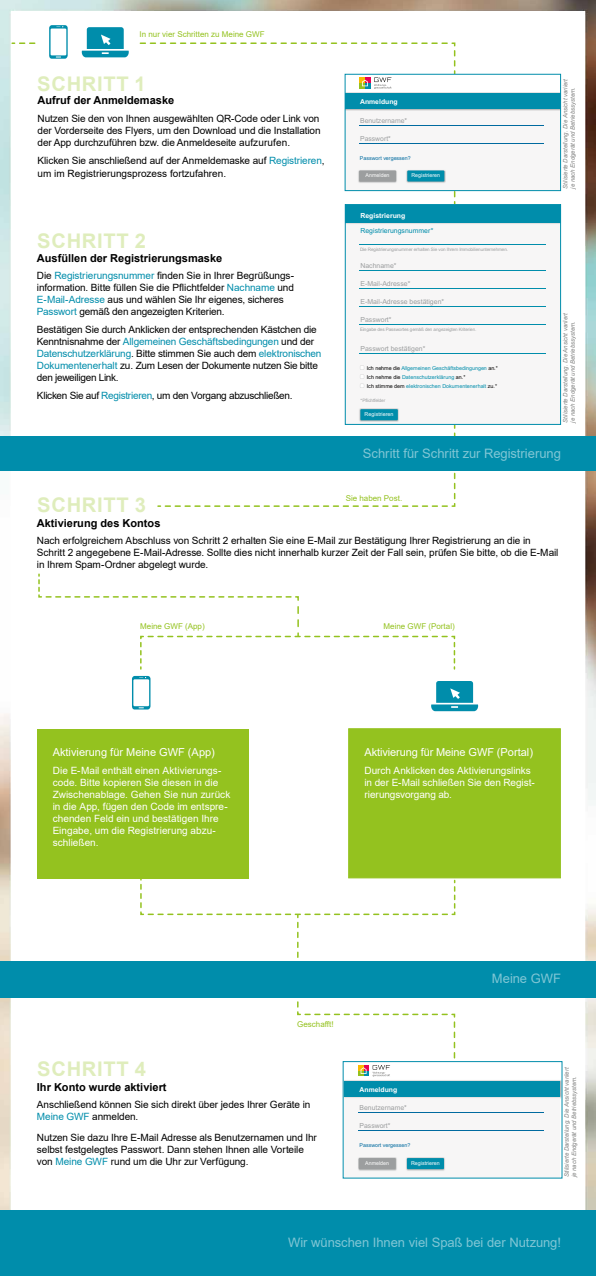
<style>
.page{position:relative;width:596px;height:1276px;background:#fff}
.page>*{position:absolute;margin:0;border:0;box-sizing:border-box;transform-origin:0 0}
.t1{font:700 20.1px "Arial";letter-spacing:.035em;color:#dfedbc}
.t2{font:13px "Arial";letter-spacing:-.005em;color:#80c6d5}
.t3{font:700 11px "Arial";color:#000}
.t4{font:11px "Arial";color:#fff}
.t5{font:10px/12px "Arial";letter-spacing:-.01em;color:#000}
.t6{font:10px/12px "Arial";color:#fff}
.t7{font:8px "Arial";color:#94c21f}
.t8{font:6.9px "Arial";color:#9c9e9f}
.t9{font:700 6.9px "Arial";color:#fff}
.t10{font:6.9px "Arial";color:#008dab}
.t11{font:6.8px "Arial";color:#9c9e9f}
.t12{font:700 6.8px "Arial";color:#fff}
.t13{font:italic 6px/7.2px "Arial";color:#868786}
.t14{font:5.4px/9.1px "Arial";color:#008dab}
.t15{font:5.4px "Arial";color:#fff}
.t16{font:5.3px "Arial";color:#fff}
.t17{font:5.3px "Arial";color:#006a9f}
.t18{font:4.6px "Arial";letter-spacing:-.02em;color:#9c9e9f}
.s1{color:#008dab}
.s2{color:#000}
</style>
<div class="page">
<img style="left:0;top:0;width:595px;height:1210px">
<div style="left:11px;top:11px;width:573px;height:1253px;background:#fff"></div>
<svg style="left:297px;top:916px;width:158px;height:106px"></svg>
<svg style="left:453px;top:1022px;width:2px;height:37px"></svg>
<div style="left:37px;top:729px;width:211px;height:149px;background:#94c21f"></div>
<div style="left:345px;top:219px;width:215px;height:205px;background:#f7f6f6"></div>
<img style="left:455px;top:222px;width:103px;height:2px">
<div style="left:345px;top:205px;width:215px;height:17px;background:#008dab"></div>
<hr style="left:359px;top:245px;width:186px;height:1px;background:#008dab">
<hr style="left:359px;top:270px;width:186px;height:1px;background:#008dab">
<hr style="left:359px;top:288px;width:186px;height:1px;background:#008dab">
<hr style="left:359px;top:306px;width:186px;height:1px;background:#008dab">
<hr style="left:359px;top:324px;width:186px;height:1px;background:#008dab">
<hr style="left:359px;top:353px;width:186px;height:1px;background:#008dab">
<div style="left:345px;top:105px;width:215px;height:85px;background:#f7f6f6"></div>
<div style="left:345px;top:93px;width:215px;height:16px;background:#008dab"></div>
<hr style="left:359px;top:125px;width:184px;height:1px;background:#006a9f">
<hr style="left:359px;top:143px;width:184px;height:1px;background:#006a9f">
<div style="left:344px;top:74px;width:216px;height:117px;border:1px solid #008dab"></div>
<div style="left:344px;top:1093px;width:216px;height:85px;background:#f7f6f6"></div>
<img style="left:358px;top:1157px;width:39px;height:14px">
<div style="left:358px;top:1158px;width:37px;height:11px;background:#9c9e9f"></div>
<img style="left:406px;top:1157px;width:39px;height:14px">
<div style="left:406px;top:1158px;width:38px;height:11px;background:#008dab"></div>
<img style="left:344px;top:1096px;width:216px;height:2px">
<div style="left:344px;top:1080px;width:216px;height:16px;background:#008dab"></div>
<hr style="left:358px;top:1112px;width:185px;height:1px;background:#006a9f">
<hr style="left:358px;top:1130px;width:185px;height:1px;background:#006a9f">
<div style="left:342px;top:1061px;width:220px;height:117px;border:1px solid #008dab"></div>
<div style="left:0;top:961px;width:595px;height:37px;background:#008dab"></div>
<div style="left:0;top:437px;width:595px;height:34px;background:#008dab"></div>
<svg style="left:38px;top:573px;width:417px;height:97px"></svg>
<svg style="left:139px;top:876px;width:317px;height:40px"></svg>
<div style="left:0;top:1210px;width:595px;height:66px;background:#008dab"></div>
<div style="left:348px;top:728px;width:212px;height:150px;background:#94c21f;border:1px solid #94c21f"></div>
<svg style="left:132px;top:676px;width:18px;height:33px"></svg>
<svg style="left:431px;top:681px;width:47px;height:30px"></svg>
<svg style="left:20px;top:25px;width:435px;height:482px"></svg>
<svg style="left:358px;top:1065px;width:32px;height:11px"></svg>
<p class="t7" style="left:139px;top:29px;width:126px">In nur vier Schritten zu Meine GWF</p>
<h1 class="t1" style="left:37px;top:70px;width:110px">SCHRITT 1</h1>
<p class="t3" style="left:38px;top:93px;width:138px">Aufruf der Anmeldemaske</p>
<p class="t5" style="left:38px;top:112px;width:284px;text-align:justify">Nutzen Sie den von Ihnen ausgewählten QR-Code oder Link von der Vorderseite des Flyers, um den Download und die Installation der App durchzuführen bzw. die Anmeldeseite aufzurufen.</p>
<p class="t5" style="left:38px;top:154px;width:288px;line-height:13.2px">Klicken Sie anschließend auf der Anmeldemaske auf <span class="s1">Registrieren</span>, um im Registrierungsprozess fortzufahren.</p>
<h1 class="t1" style="left:37px;top:226px;width:110px">SCHRITT 2</h1>
<p class="t3" style="left:37px;top:250px;width:187px">Ausfüllen der Registrierungsmaske</p>
<p class="t5" style="left:37px;top:270px;width:258px">Die <span class="s1">Registrierungsnummer</span> finden Sie in Ihrer Begrüßungs&shy;information. Bitte füllen Sie die Pflichtfelder <span class="s1">Nachname</span> und <span class="s1">E-Mail-Adresse</span> aus und wählen Sie Ihr eigenes, sicheres <span class="s1">Passwort</span> gemäß den angezeigten Kriterien.</p>
<p class="t5" style="left:37px;top:323px;width:286px">Bestätigen Sie durch Anklicken der entsprechenden Kästchen die Kenntnisnahme der <span class="s1">Allgemeinen Geschäftsbedingungen</span> und der <span class="s1">Datenschutzerklärung</span>. Bitte stimmen Sie auch dem <span class="s1">elektronischen Dokumentenerhalt</span> zu. Zum Lesen der Dokumente nutzen Sie bitte den jeweiligen Link.</p>
<p class="t5" style="left:37px;top:389px;width:257px">Klicken Sie auf <span class="s1">Registrieren</span>, um den Vorgang abzuschließen.</p>
<p class="t9" style="left:360px;top:97px;width:39px">Anmeldung</p>
<p class="t8" style="left:360px;top:116px;width:49px">Benutzername*</p>
<p class="t8" style="left:360px;top:134px;width:32px">Passwort*</p>
<p class="t17" style="left:360px;top:154px;width:52px">Passwort vergessen?</p>
<p class="t16" style="left:365px;top:172px;width:25px">Anmelden</p>
<p class="t16" style="left:411px;top:172px;width:30px">Registrieren</p>
<p class="t9" style="left:360px;top:210px;width:46px">Registrierung</p>
<p class="t10" style="left:360px;top:225px;width:74px">Registrierungsnummer*</p>
<p class="t18" style="left:360px;top:246px;width:149px">Die Registrierungsnummer erhalten Sie von Ihrem Immobilienunternehmen.</p>
<p class="t8" style="left:360px;top:260px;width:38px">Nachname*</p>
<p class="t8" style="left:360px;top:278px;width:51px">E-Mail-Adresse*</p>
<p class="t8" style="left:360px;top:296px;width:85px">E-Mail-Adresse bestätigen*</p>
<p class="t8" style="left:360px;top:314px;width:33px">Passwort*</p>
<p class="t8" style="left:360px;top:344px;width:66px">Passwort bestätigen*</p>
<p class="t18" style="left:360px;top:326px;width:118px">Eingabe des Passwortes gemäß den angezeigten Kriterien.</p>
<p class="t14" style="left:366px;top:363px;width:132px"><span class="s2">Ich nehme die</span> Allgemeinen Geschäftsbedingungen <span class="s2">an.*<br>Ich nehme die</span> Datenschutzerklärung <span class="s2">an.*<br>Ich stimme dem</span> elektronischen Dokumentenerhalt <span class="s2">zu.*</span></p>
<p class="t15" style="left:364px;top:410px;width:30px">Registrieren</p>
<p class="t18" style="left:360px;top:397px;width:26px">*Pflichtfelder</p>
<p class="t13" style="left:561px;top:189px;width:111px;rotate:-90deg">Stilisierte Darstellung. Die Ansicht variiert je nach Endgerät und Betriebssystem.</p>
<p class="t13" style="left:561px;top:423px;width:111px;rotate:-90deg">Stilisierte Darstellung. Die Ansicht variiert je nach Endgerät und Betriebssystem.</p>
<h2 class="t2" style="left:363px;top:445px;width:199px">Schritt für Schritt zur Registrierung</h2>
<p class="t7" style="left:345px;top:493px;width:58px">Sie haben Post.</p>
<h1 class="t1" style="left:37px;top:490px;width:110px">SCHRITT 3</h1>
<p class="t3" style="left:37px;top:515px;width:125px">Aktivierung des Kontos</p>
<p class="t5" style="left:37px;top:535px;width:522px">Nach erfolgreichem Abschluss von Schritt 2 erhalten Sie eine E-Mail zur Bestätigung Ihrer Registrierung an die in<br>Schritt 2 angegebene E-Mail-Adresse. Sollte dies nicht innerhalb kurzer Zeit der Fall sein, prüfen Sie bitte, ob die E-Mail in Ihrem Spam-Ordner abgelegt wurde.</p>
<p class="t7" style="left:140px;top:621px;width:66px">Meine GWF (App)</p>
<p class="t7" style="left:383px;top:621px;width:73px">Meine GWF (Portal)</p>
<p class="t4" style="left:53px;top:744px;width:163px">Aktivierung für Meine GWF (App)</p>
<p class="t6" style="left:53px;top:764px;width:179px">Die E-Mail enthält einen Aktivierungs&shy;code. Bitte kopieren Sie diesen in die Zwischenablage. Gehen Sie nun zurück in die App, fügen den Code im entspre&shy;chenden Feld ein und bestätigen Ihre Eingabe, um die Registrierung abzu&shy;schließen.</p>
<p class="t4" style="left:364px;top:744px;width:170px">Aktivierung für Meine GWF (Portal)</p>
<p class="t6" style="left:364px;top:764px;width:171px">Durch Anklicken des Aktivierungslinks in der E-Mail schließen Sie den Regist&shy;rierungsvorgang ab.</p>
<p class="t7" style="left:297px;top:1018px;width:38px">Geschafft!</p>
<h1 class="t1" style="left:37px;top:1054px;width:110px">SCHRITT 4</h1>
<p class="t3" style="left:37px;top:1079px;width:131px">Ihr Konto wurde aktiviert</p>
<p class="t5" style="left:37px;top:1098px;width:275px">Anschließend können Sie sich direkt über jedes Ihrer Geräte in<br><span class="s1">Meine GWF</span> anmelden.</p>
<p class="t5" style="left:37px;top:1131px;width:281px">Nutzen Sie dazu Ihre E-Mail Adresse als Benutzernamen und Ihr selbst festgelegtes Passwort. Dann stehen Ihnen alle Vorteile von <span class="s1">Meine GWF</span> rund um die Uhr zur Verfügung.</p>
<p class="t12" style="left:359px;top:1084px;width:39px">Anmeldung</p>
<p class="t11" style="left:359px;top:1103px;width:49px">Benutzername*</p>
<p class="t11" style="left:359px;top:1121px;width:32px">Passwort*</p>
<p class="t17" style="left:359px;top:1141px;width:52px">Passwort vergessen?</p>
<p class="t16" style="left:365px;top:1159px;width:25px">Anmelden</p>
<p class="t16" style="left:411px;top:1159px;width:30px">Registrieren</p>
<h2 class="t2" style="left:491px;top:970px;width:70px">Meine GWF</h2>
<p class="t13" style="left:563px;top:1177px;width:111px;rotate:-90deg">Stilisierte Darstellung. Die Ansicht variiert je nach Endgerät und Betriebssystem.</p>
<h2 class="t2" style="left:288px;top:1233px;width:274px">Wir wünschen Ihnen viel Spaß bei der Nutzung!</h2>
</div>
